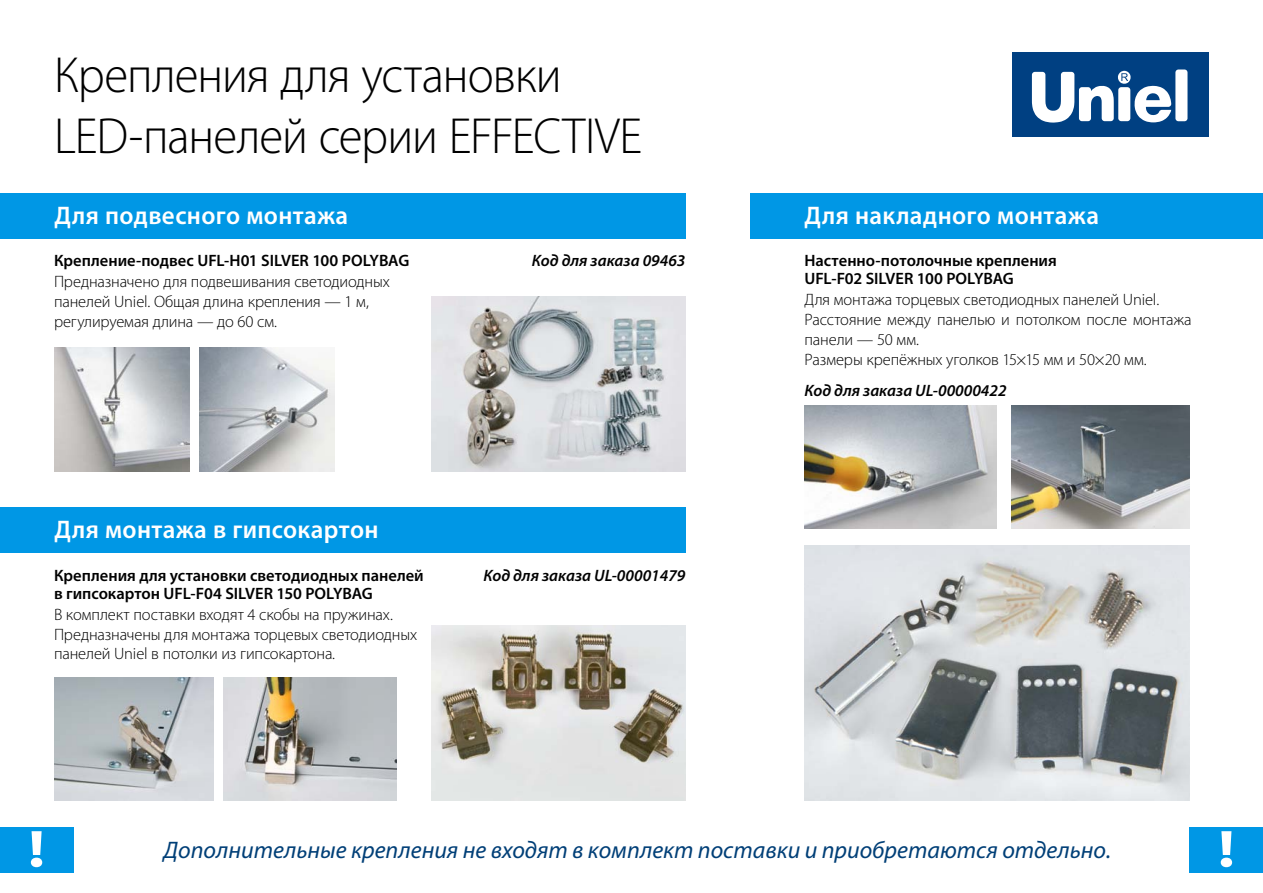
<style>
.page{position:relative;width:1263px;height:893px;background:#fff}
.page>*{position:absolute;margin:0;border:0;box-sizing:border-box;transform-origin:0 0}
.t1{font:300 51px/61.2px "Myriad Pro";letter-spacing:-.02em;color:#000;scale:.96 1}
.t2{font:600 25.5px "Myriad Pro";letter-spacing:.015em;color:#fff}
.t3{font:italic 24px "Myriad Pro";color:#003f77}
.t4{font:300 16.5px/19.8px "Myriad Pro";letter-spacing:-.01em;color:#000}
.t5{font:600 16.5px/18px "Myriad Pro";color:#000}
.t6{font:italic 600 16.5px "Myriad Pro";color:#000}
</style>
<div class="page">
<img style="left:55px;top:348px;width:134px;height:124px">
<img style="left:200px;top:348px;width:134px;height:124px">
<img style="left:804px;top:545px;width:385px;height:256px">
<img style="left:804px;top:405px;width:193px;height:124px">
<img style="left:1011px;top:405px;width:178px;height:124px">
<img style="left:432px;top:296px;width:253px;height:176px">
<img style="left:432px;top:626px;width:253px;height:175px">
<img style="left:54px;top:677px;width:159px;height:124px">
<img style="left:223px;top:677px;width:173px;height:124px">
<div style="left:0;top:193px;width:685px;height:46px;background:#0097e5"></div>
<div style="left:750px;top:193px;width:513px;height:46px;background:#0097e5"></div>
<div style="left:0;top:507px;width:685px;height:45px;background:#0097e5"></div>
<div style="left:0;top:827px;width:73px;height:46px;background:#0097e5"></div>
<div style="left:1190px;top:827px;width:73px;height:46px;background:#0097e5"></div>
<svg style="left:31px;top:831px;width:11px;height:36px"></svg>
<svg style="left:1221px;top:831px;width:11px;height:36px"></svg>
<div style="left:1012px;top:53px;width:197px;height:84px;background:#004082"></div>
<div style="left:1175px;top:70px;width:12px;height:51px;background:#fff;border-radius:3px"></div>
<svg style="left:1032px;top:71px;width:139px;height:52px"></svg>
<h1 class="t1" style="left:54px;top:46px;width:614px">Крепления для установки<br>LED-панелей серии EFFECTIVE</h1>
<h2 class="t2" style="left:55px;top:199px;width:295px">Для подвесного монтажа</h2>
<h2 class="t2" style="left:804px;top:199px;width:296px">Для накладного монтажа</h2>
<p class="t5" style="left:54px;top:251px;width:357px">Крепление-подвес UFL-H01 SILVER 100 POLYBAG</p>
<p class="t4" style="left:54px;top:272px;width:337px">Предназначено для подвешивания светодиодных панелей Uniel. Общая длина крепления — 1 м, регулируемая длина — до 60 см.</p>
<p class="t6" style="left:532px;top:250px;width:155px">Код для заказа 09463</p>
<h2 class="t2" style="left:55px;top:513px;width:326px">Для монтажа в гипсокартон</h2>
<p class="t5" style="left:54px;top:566px;width:371px">Крепления для установки светодиодных панелей в гипсокартон UFL-F04 SILVER 150 POLYBAG</p>
<p class="t4" style="left:54px;top:605px;width:365px">В комплект поставки входят 4 скобы на пружинах.<br>Предназначены для монтажа торцевых светодиодных панелей Uniel в потолки из гипсокартона.</p>
<p class="t6" style="left:483px;top:565px;width:204px">Код для заказа UL-00001479</p>
<p class="t5" style="left:804px;top:251px;width:254px">Настенно-потолочные крепления<br>UFL-F02 SILVER 100 POLYBAG</p>
<p class="t4" style="left:804px;top:290px;width:388px">Для монтажа торцевых светодиодных панелей Uniel.<br>Расстояние между панелью и потолком после монтажа панели — 50 мм.<br>Размеры крепёжных уголков 15×15 мм и 50×20 мм.</p>
<p class="t6" style="left:804px;top:379px;width:204px">Код для заказа UL-00000422</p>
<h3 class="t3" style="left:164px;top:835px;width:949px">Дополнительные крепления не входят в комплект поставки и приобретаются отдельно.</h3>
</div>
